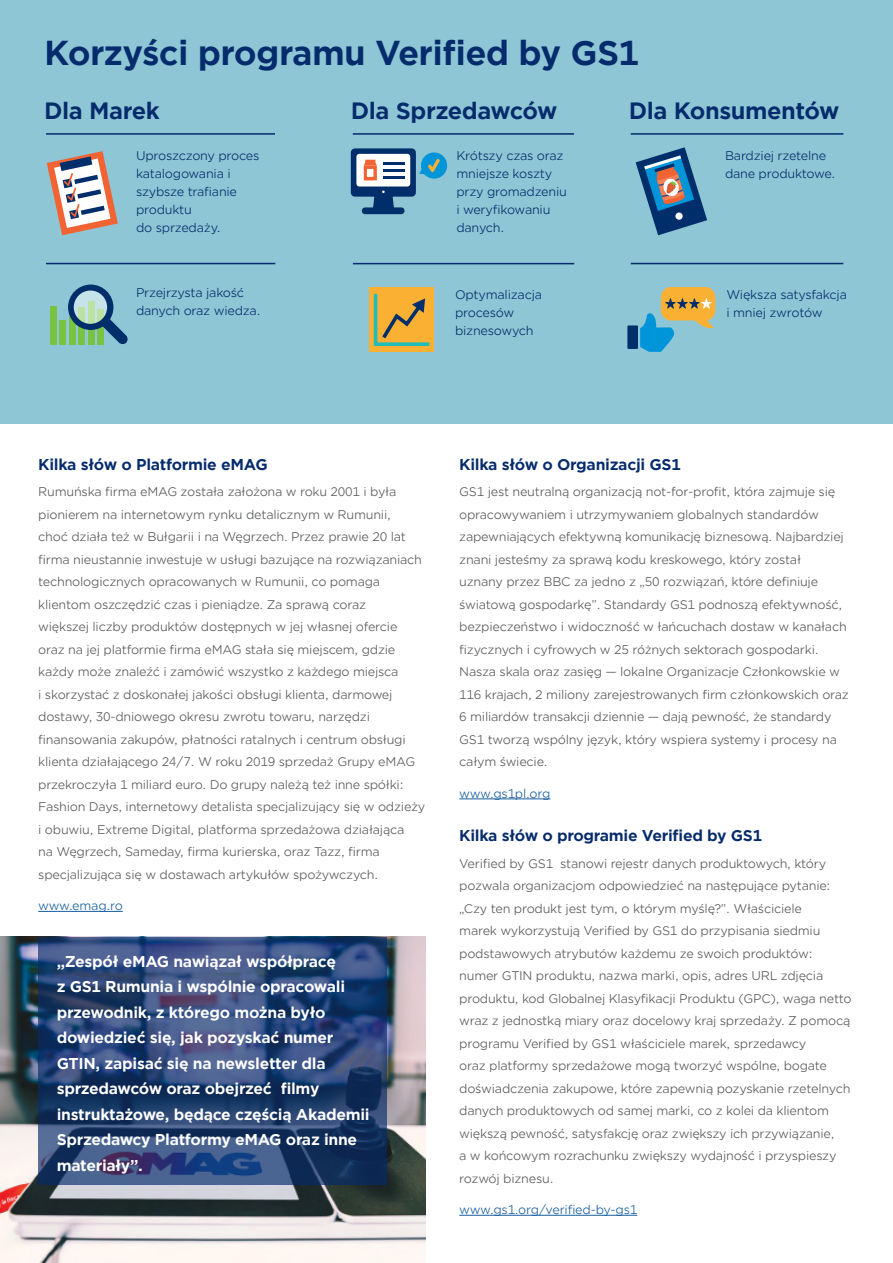
<style>
.page{position:relative;width:893px;height:1263px;background:#fff}
.page>*{position:absolute;margin:0;border:0;box-sizing:border-box;transform-origin:0 0}
._2_Cover_Title_1__34{font:700 33px "Gotham Office";letter-spacing:-.02em;color:#052b6c}
._2_Cover_Title_1__34-2{font:700 22.5px "Gotham Office";letter-spacing:-.02em;color:#052b6c}
._2_Cover_Title_1__34-3{font:700 15px/25.5px "Gotham Office";letter-spacing:-.02em;color:#fff}
._2_Cover_Title_1__34-4{font:700 15px "Gotham Office";letter-spacing:-.02em;color:#052b6c}
._2_Cover_Title_1__34-5{font:12px/22.5px "Gotham Office";letter-spacing:-.02em;color:#57585a}
._2_Cover_Title_1__34-6{font:12px/18px "Gotham Office";letter-spacing:-.02em;color:#052b6c}
._2_Cover_Title_1__34-7{font:12px "Gotham Office";letter-spacing:-.02em;color:#175d9e}
</style>
<div class="page">
<div style="left:0;top:0;width:893px;height:424px;background:#8ec6d5"></div>
<hr style="left:38px;top:911px;width:85px;height:1px;background:#175d9e">
<hr style="left:459px;top:798px;width:91px;height:1px;background:#175d9e">
<hr style="left:459px;top:1215px;width:178px;height:1px;background:#175d9e">
<hr style="left:46px;top:133px;width:229px;height:2px;background:#052b6c">
<hr style="left:46px;top:263px;width:229px;height:1px;background:#052b6c">
<hr style="left:631px;top:133px;width:212px;height:2px;background:#052b6c">
<hr style="left:631px;top:263px;width:212px;height:1px;background:#052b6c">
<hr style="left:353px;top:133px;width:221px;height:2px;background:#052b6c">
<hr style="left:353px;top:263px;width:221px;height:1px;background:#052b6c">
<svg style="left:47px;top:151px;width:71px;height:84px"></svg>
<svg style="left:351px;top:148px;width:96px;height:66px"></svg>
<svg style="left:636px;top:147px;width:71px;height:88px"></svg>
<div style="left:50px;top:306px;width:6px;height:39px;background:#7ac242"></div>
<div style="left:60px;top:320px;width:6px;height:25px;background:#7ac242"></div>
<div style="left:69px;top:316px;width:6px;height:29px;background:#7ac242"></div>
<div style="left:79px;top:307px;width:6px;height:38px;background:#7ac242"></div>
<div style="left:88px;top:301px;width:6px;height:44px;background:#7ac242"></div>
<div style="left:98px;top:309px;width:6px;height:36px;background:#7ac242"></div>
<svg style="left:68px;top:285px;width:60px;height:59px"></svg>
<div style="left:369px;top:287px;width:65px;height:65px;background:#fab033"></div>
<svg style="left:373px;top:293px;width:57px;height:53px"></svg>
<div style="left:627px;top:325px;width:11px;height:24px;background:#002e6b"></div>
<svg style="left:640px;top:287px;width:75px;height:65px"></svg>
<img style="left:0;top:937px;width:425px;height:326px">
<svg style="left:38px;top:937px;width:349px;height:248px;background:#2c4676"></svg>
<p class="_2_Cover_Title_1__34" style="left:44px;top:30px;width:597px">Korzyści programu Verified by GS1</p>
<p class="_2_Cover_Title_1__34-2" style="left:44px;top:95px;width:117px">Dla Marek</p>
<p class="_2_Cover_Title_1__34-2" style="left:351px;top:95px;width:208px">Dla Sprzedawców</p>
<p class="_2_Cover_Title_1__34-2" style="left:629px;top:95px;width:212px">Dla Konsumentów</p>
<p class="_2_Cover_Title_1__34-6" style="left:136px;top:146px;width:125px">Uproszczony proces katalogowania i szybsze trafianie produktu<br>do sprzedaży.</p>
<p class="_2_Cover_Title_1__34-6" style="left:725px;top:146px;width:112px">Bardziej rzetelne dane produktowe.</p>
<p class="_2_Cover_Title_1__34-6" style="left:456px;top:146px;width:112px">Krótszy czas oraz mniejsze koszty przy gromadzeniu i weryfikowaniu danych.</p>
<p class="_2_Cover_Title_1__34-6" style="left:136px;top:284px;width:126px">Przejrzysta jakość danych oraz wiedza.</p>
<p class="_2_Cover_Title_1__34-6" style="left:726px;top:286px;width:122px">Większa satysfakcja i mniej zwrotów</p>
<p class="_2_Cover_Title_1__34-6" style="left:455px;top:286px;width:89px">Optymalizacja procesów biznesowych</p>
<p class="_2_Cover_Title_1__34-4" style="left:38px;top:454px;width:231px">Kilka słów o Platformie eMAG</p>
<p class="_2_Cover_Title_1__34-4" style="left:459px;top:454px;width:223px">Kilka słów o Organizacji GS1</p>
<p class="_2_Cover_Title_1__34-5" style="left:38px;top:480px;width:389px">Rumuńska firma eMAG została założona w roku 2001 i była pionierem na internetowym rynku detalicznym w Rumunii,<br>choć działa też w Bułgarii i na Węgrzech. Przez prawie 20 lat firma nieustannie inwestuje w usługi bazujące na rozwiązaniach technologicznych opracowanych w Rumunii, co pomaga klientom oszczędzić czas i pieniądze. Za sprawą coraz<br>większej liczby produktów dostępnych w jej własnej ofercie oraz na jej platformie firma eMAG stała się miejscem, gdzie każdy może znaleźć i zamówić wszystko z każdego miejsca<br>i skorzystać z doskonałej jakości obsługi klienta, darmowej dostawy, 30-dniowego okresu zwrotu towaru, narzędzi finansowania zakupów, płatności ratalnych i centrum obsługi klienta działającego 24/7. W roku 2019 sprzedaż Grupy eMAG przekroczyła 1 miliard euro. Do grupy należą też inne spółki:<br>Fashion Days, internetowy detalista specjalizujący się w odzieży i obuwiu, Extreme Digital, platforma sprzedażowa działająca<br>na Węgrzech, Sameday, firma kurierska, oraz Tazz, firma specjalizująca się w dostawach artykułów spożywczych.</p>
<p class="_2_Cover_Title_1__34-7" style="left:38px;top:898px;width:86px">www.emag.ro</p>
<p class="_2_Cover_Title_1__34-3" style="left:57px;top:948px;width:314px">„Zespół eMAG nawiązał współpracę<br>z GS1 Rumunia i wspólnie opracowali przewodnik, z którego można było dowiedzieć się, jak pozyskać numer GTIN, zapisać się na newsletter dla sprzedawców oraz obejrzeć filmy instruktażowe, będące częścią Akademii Sprzedawcy Platformy eMAG oraz inne materiały”.</p>
<p class="_2_Cover_Title_1__34-5" style="left:459px;top:480px;width:391px">GS1 jest neutralną organizacją not-for-profit, która zajmuje się opracowywaniem i utrzymywaniem globalnych standardów zapewniających efektywną komunikację biznesową. Najbardziej znani jesteśmy za sprawą kodu kreskowego, który został<br>uznany przez BBC za jedno z „50 rozwiązań, które definiuje światową gospodarkę”. Standardy GS1 podnoszą efektywność, bezpieczeństwo i widoczność w łańcuchach dostaw w kanałach fizycznych i cyfrowych w 25 różnych sektorach gospodarki.<br>Nasza skala oraz zasięg — lokalne Organizacje Członkowskie w 116 krajach, 2 miliony zarejestrowanych firm członkowskich oraz 6 miliardów transakcji dziennie — dają pewność, że standardy GS1 tworzą wspólny język, który wspiera systemy i procesy na całym świecie.</p>
<p class="_2_Cover_Title_1__34-7" style="left:459px;top:786px;width:93px">www.gs1pl.org</p>
<p class="_2_Cover_Title_1__34-4" style="left:459px;top:825px;width:304px">Kilka słów o programie Verified by GS1</p>
<p class="_2_Cover_Title_1__34-5" style="left:459px;top:852px;width:394px">Verified by GS1 stanowi rejestr danych produktowych, który pozwala organizacjom odpowiedzieć na następujące pytanie: „Czy ten produkt jest tym, o którym myślę?”. Właściciele<br>marek wykorzystują Verified by GS1 do przypisania siedmiu podstawowych atrybutów każdemu ze swoich produktów: numer GTIN produktu, nazwa marki, opis, adres URL zdjęcia produktu, kod Globalnej Klasyfikacji Produktu (GPC), waga netto wraz z jednostką miary oraz docelowy kraj sprzedaży. Z pomocą programu Verified by GS1 właściciele marek, sprzedawcy<br>oraz platformy sprzedażowe mogą tworzyć wspólne, bogate doświadczenia zakupowe, które zapewnią pozyskanie rzetelnych danych produktowych od samej marki, co z kolei da klientom większą pewność, satysfakcję oraz zwiększy ich przywiązanie,<br>a w końcowym rozrachunku zwiększy wydajność i przyspieszy rozwój biznesu.</p>
<p class="_2_Cover_Title_1__34-7" style="left:459px;top:1202px;width:180px">www.gs1.org/verified-by-gs1</p>
</div>
